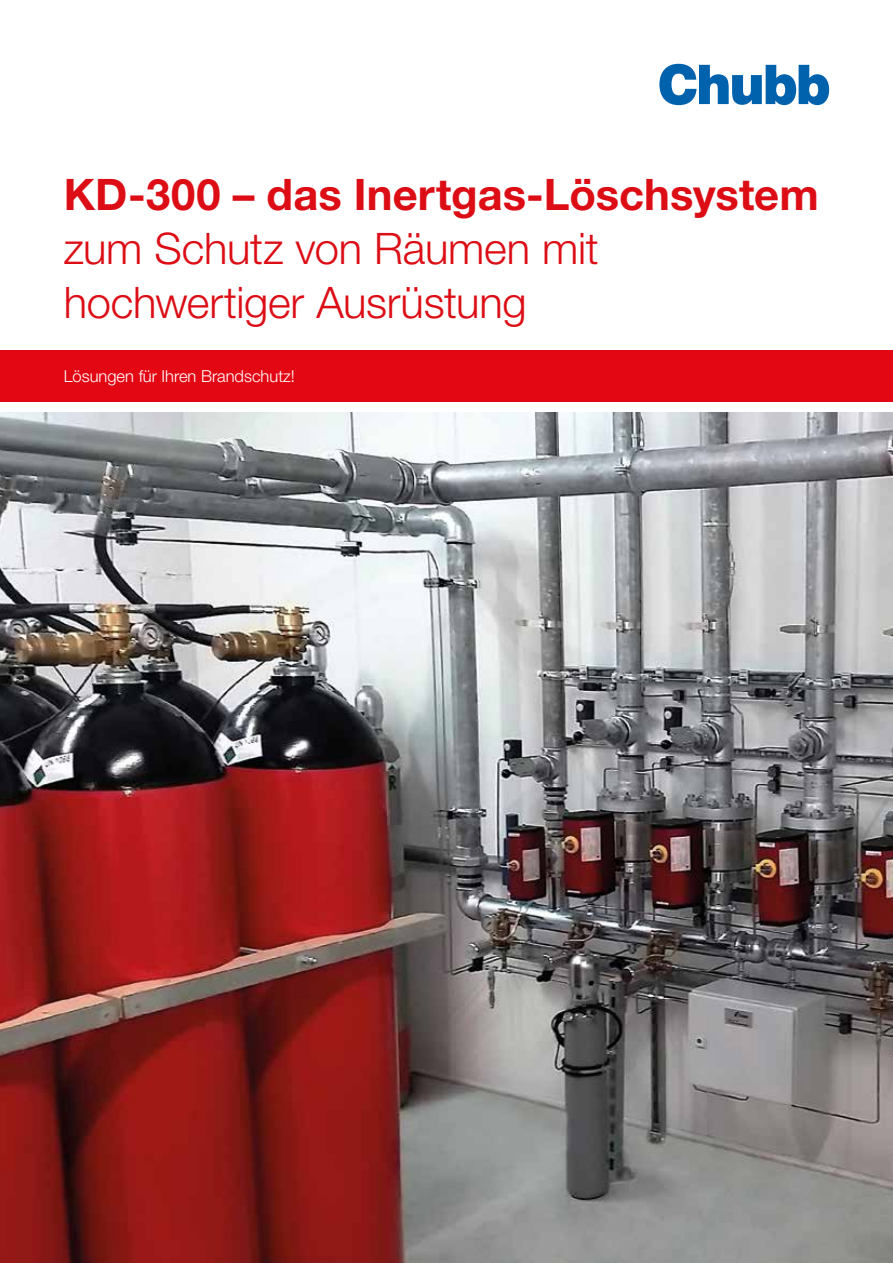
<style>
.page{position:relative;width:893px;height:1263px;background:#fff}
.page>*{position:absolute;margin:0;border:0;box-sizing:border-box;transform-origin:0 0}
.t1{font:300 43.5px/54px "Helvetica Neue LT Pro";letter-spacing:-.005em;color:#dc0d15}
.t2{font:700 43.5px "Helvetica Neue LT Pro";color:#dc0d15}
.t3{font:300 16.5px "Helvetica Neue LT Pro";color:#fff}
</style>
<div class="page">
<img style="left:0;top:412px;width:893px;height:851px">
<svg style="left:659px;top:64px;width:170px;height:41px"></svg>
<div style="left:0;top:351px;width:893px;height:51px;background:#e30613"></div>
<p class="t2" style="left:64px;top:167px;width:756px">KD-300 – das Inertgas-Löschsystem</p>
<p class="t1" style="left:64px;top:220px;width:536px">zum Schutz von Räumen mit hochwertiger Ausrüstung</p>
<p class="t3" style="left:64px;top:366px;width:233px">Lösungen für Ihren Brandschutz!</p>
</div>
